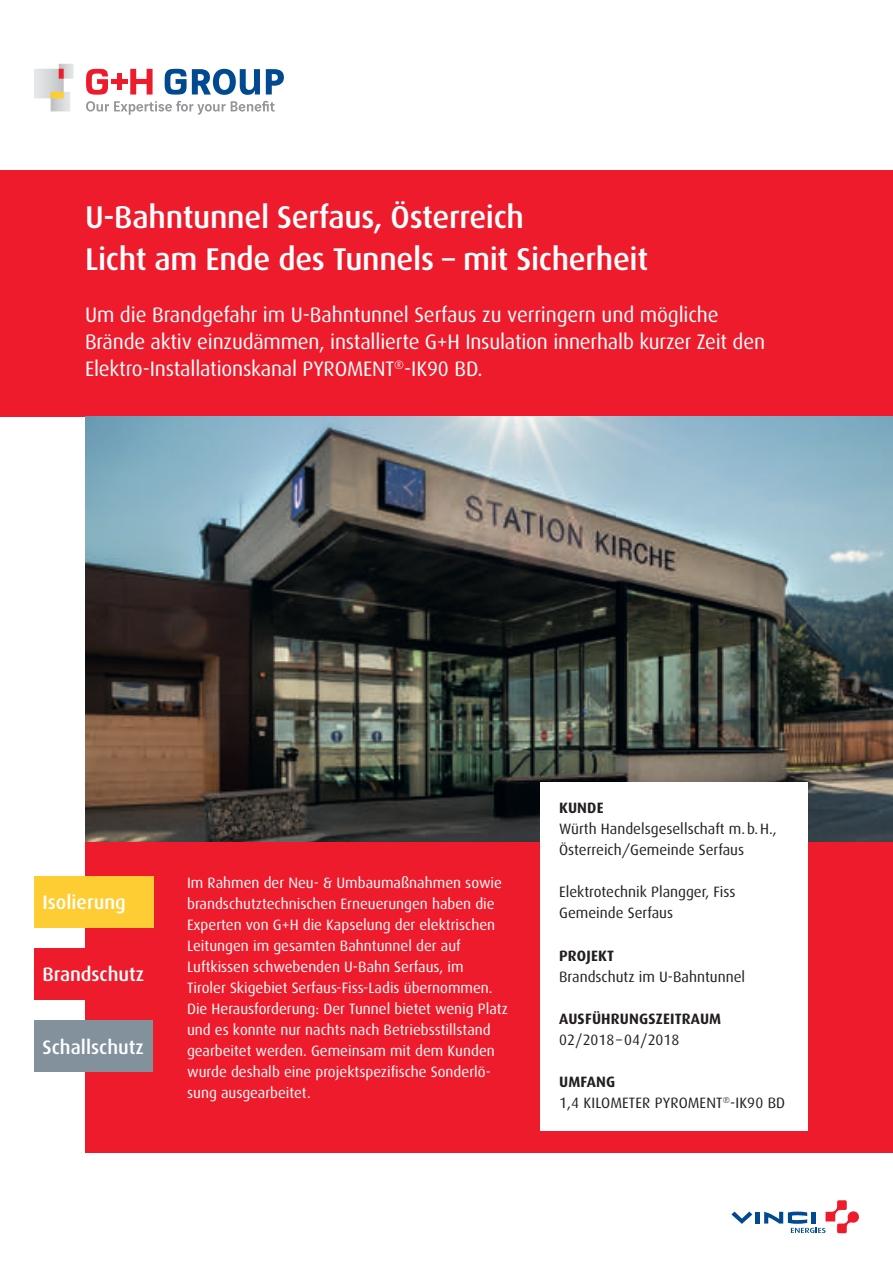
<style>
.page{position:relative;width:893px;height:1263px;background:#fff}
.page>*{position:absolute;margin:0;border:0;box-sizing:border-box;transform-origin:0 0}
.t1{font:500 31.5px/42px "Dax";letter-spacing:-.01em;color:#fff}
.t2{font:21px/27px "Dax";letter-spacing:-.01em;color:#fff}
.t3{font:500 19.5px "Dax";color:#fff}
.t4{font:15px/21px "Dax";color:#fff}
.t5{font:15px/21px "Dax";color:#231f20}
.t6{font:700 15px "Dax";letter-spacing:.01em;color:#231f20}
.s1{font-weight:700}
</style>
<div class="page">
<div style="left:85px;top:412px;width:808px;height:740px;background:#ee1b2c"></div>
<div style="left:0;top:170px;width:893px;height:247px;background:#ee1b2c"></div>
<div style="left:34px;top:876px;width:119px;height:51px;background:#fecd33"></div>
<div style="left:34px;top:948px;width:119px;height:51px;background:#ee1b2c"></div>
<div style="left:34px;top:1020px;width:119px;height:51px;background:#82919c"></div>
<hr style="left:755px;top:1212px;width:4px;height:11px;background:#014990">
<svg style="left:731px;top:1211px;width:21px;height:13px"></svg>
<svg style="left:764px;top:1200px;width:95px;height:33px"></svg>
<img style="left:85px;top:417px;width:808px;height:425px">
<div style="left:540px;top:782px;width:268px;height:349px;background:#fff"></div>
<svg style="left:86px;top:101px;width:189px;height:14px"></svg>
<svg style="left:130px;top:69px;width:23px;height:26px"></svg>
<div style="left:117px;top:74px;width:5px;height:16px;background:#ee1b2c"></div>
<div style="left:111px;top:79px;width:16px;height:5px;background:#ee1b2c"></div>
<svg style="left:86px;top:69px;width:22px;height:26px"></svg>
<svg style="left:165px;top:69px;width:95px;height:26px"></svg>
<svg style="left:266px;top:69px;width:18px;height:25px"></svg>
<svg style="left:34px;top:64px;width:40px;height:47px"></svg>
<div style="left:51px;top:92px;width:13px;height:6px;background:#fecd33"></div>
<h1 class="t1" style="left:85px;top:197px;width:565px">U-Bahntunnel Serfaus, Österreich<br>Licht am Ende des Tunnels – mit Sicherheit</h1>
<h2 class="t2" style="left:85px;top:302px;width:682px">Um die Brandgefahr im U-Bahntunnel Serfaus zu verringern und mögliche<br>Brände aktiv einzudämmen, installierte G+H Insulation innerhalb kurzer Zeit den<br>Elektro-Installationskanal PYROMENT<sup>®</sup>-IK90 BD.</h2>
<h3 class="t3" style="left:43px;top:891px;width:85px">Isolierung</h3>
<h3 class="t3" style="left:43px;top:964px;width:103px">Brandschutz</h3>
<h3 class="t3" style="left:43px;top:1036px;width:103px">Schallschutz</h3>
<p class="t4" style="left:187px;top:872px;width:322px">Im Rahmen der Neu- &amp; Umbaumaßnahmen sowie brandschutztechnischen Erneuerungen haben die Experten von G+H die Kapselung der elektrischen Leitungen im gesamten Bahntunnel der auf Luftkissen schwebenden U-Bahn Serfaus, im<br>Tiroler Skigebiet Serfaus-Fiss-Ladis übernommen.<br>Die Herausforderung: Der Tunnel bietet wenig Platz und es konnte nur nachts nach Betriebsstillstand gearbeitet werden. Gemeinsam mit dem Kunden wurde deshalb eine projektspezifische Sonderlö&shy;sung ausgearbeitet.</p>
<p class="t6" style="left:559px;top:799px;width:46px">KUNDE</p>
<p class="t5" style="left:559px;top:818px;width:219px">Würth Handelsgesellschaft m.b.H.,<br>Österreich/Gemeinde Serfaus</p>
<p class="t5" style="left:559px;top:882px;width:178px">Elektrotechnik Plangger, Fiss<br>Gemeinde Serfaus</p>
<p class="t6" style="left:559px;top:947px;width:56px">PROJEKT</p>
<p class="t5" style="left:559px;top:966px;width:188px">Brandschutz im U-Bahntunnel</p>
<p class="t6" style="left:559px;top:1010px;width:164px">AUSFÜHRUNGSZEITRAUM</p>
<p class="t5" style="left:559px;top:1029px;width:122px">02/2018–04/2018</p>
<p class="t5" style="left:559px;top:1072px;width:228px"><span class="s1">UMFANG<br></span>1,4 KILOMETER PYROMENT<sup>®</sup>-IK90 BD</p>
</div>
